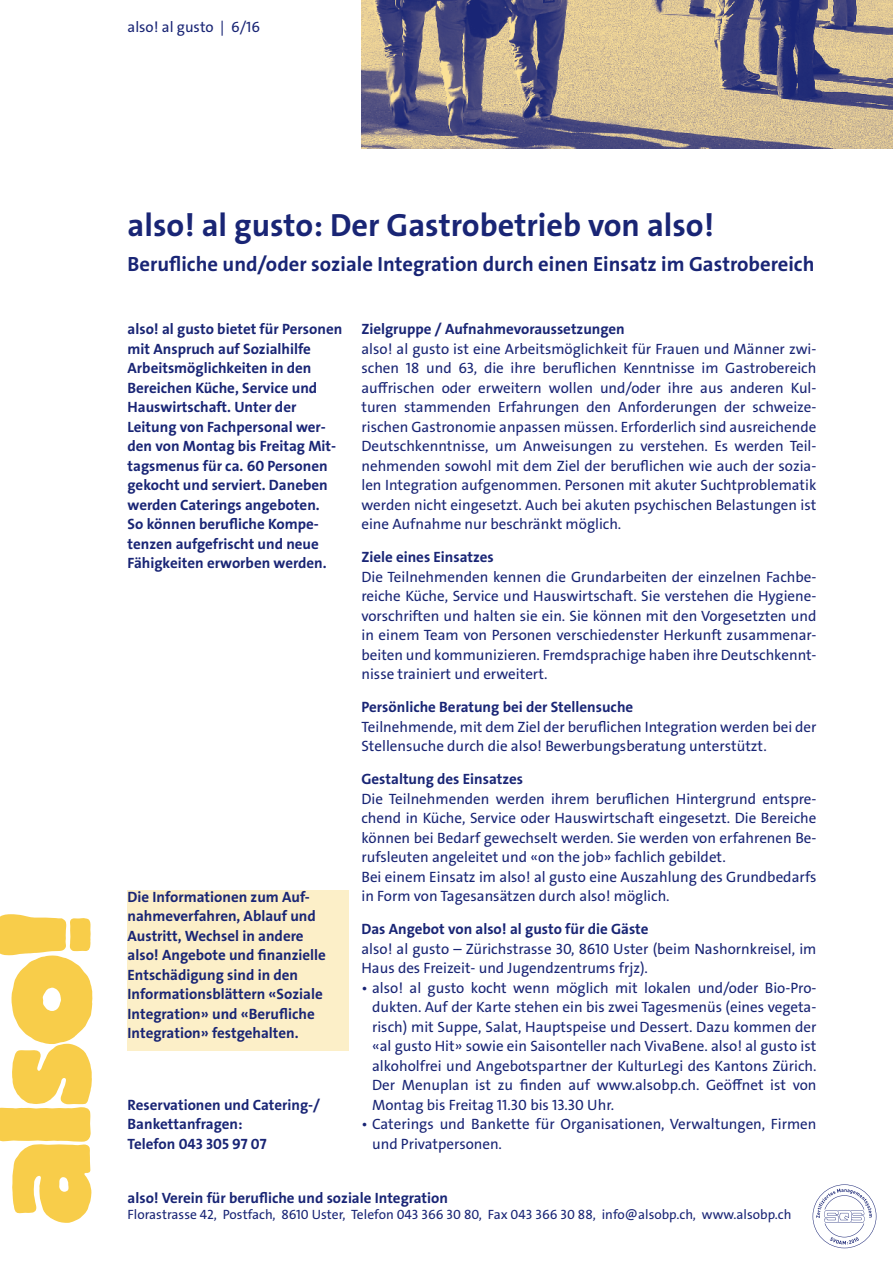
<style>
.page{position:relative;width:893px;height:1263px;background:#fff}
.page>*{position:absolute;margin:0;border:0;box-sizing:border-box;transform-origin:0 0}
.t1{font:32.25px "The Sans LP7 Bld";color:#192575}
.t2{font:20.7px "The Sans LP7 Bld";color:#192575}
.t3{font:15px/19.5px "The Sans LP5 Plain";color:#192575}
.t4{font:15px/19.5px "The Sans LP7 Bld";color:#192575}
.t5{font:13.5px "The Sans LP5 Plain";color:#192575}
</style>
<div class="page">
<svg style="left:0;top:914px;width:92px;height:309px"></svg>
<div style="left:128px;top:891px;width:221px;height:160px;background:#fcefc8"></div>
<img style="left:361px;top:0;width:532px;height:149px">
<svg style="left:813px;top:1184px;width:63px;height:64px"></svg>
<p class="t3" style="left:128px;top:18px;width:134px">also! al gusto | 6/16</p>
<h1 class="t1" style="left:128px;top:205px;width:588px">also! al gusto: Der Gastrobetrieb von also!</h1>
<h2 class="t2" style="left:128px;top:250px;width:688px">Berufliche und/oder soziale Integration durch einen Einsatz im Gastrobereich</h2>
<p class="t4" style="left:128px;top:320px;width:216px">also! al gusto bietet für Personen mit Anspruch auf Sozialhilfe<br>Arbeitsmöglichkeiten in den<br>Bereichen Küche, Service und<br>Hauswirtschaft. Unter der<br>Leitung von Fachpersonal wer&shy;den von Montag bis Freitag Mit&shy;tagsmenus für ca. 60 Personen gekocht und serviert. Daneben werden Caterings angeboten.<br>So können berufliche Kompe&shy;tenzen aufgefrischt und neue<br>Fähigkeiten erworben werden.</p>
<p class="t4" style="left:128px;top:887px;width:200px">Die Informationen zum Auf&shy;nahmeverfahren, Ablauf und<br>Austritt, Wechsel in andere also! Angebote und finanzielle<br>Entschädigung sind in den<br>Informationsblättern «Soziale<br>Integration» und «Berufliche<br>Integration» festgehalten.</p>
<p class="t4" style="left:128px;top:1095px;width:194px">Reservationen und Catering-/<br>Bankettanfragen:<br>Telefon 043 305 97 07</p>
<p class="t4" style="left:361px;top:320px;width:265px">Zielgruppe / Aufnahmevoraussetzungen</p>
<p class="t3" style="left:361px;top:339px;width:456px;text-align:justify">also! al gusto ist eine Arbeitsmöglichkeit für Frauen und Männer zwi&shy;schen 18 und 63, die ihre beruflichen Kenntnisse im Gastrobereich auffrischen oder erweitern wollen und/oder ihre aus anderen Kul&shy;turen stammenden Erfahrungen den Anforderungen der schweize&shy;rischen Gastronomie anpassen müssen. Erforderlich sind ausreichende Deutschkenntnisse, um Anweisungen zu verstehen. Es werden Teil&shy;nehmenden sowohl mit dem Ziel der beruflichen wie auch der sozia&shy;len Integration aufgenommen. Personen mit akuter Suchtproblematik werden nicht eingesetzt. Auch bei akuten psychischen Belastungen ist eine Aufnahme nur beschränkt möglich.</p>
<p class="t4" style="left:361px;top:548px;width:134px">Ziele eines Einsatzes</p>
<p class="t3" style="left:361px;top:567px;width:456px;text-align:justify">Die Teilnehmenden kennen die Grundarbeiten der einzelnen Fachbe&shy;reiche Küche, Service und Hauswirtschaft. Sie verstehen die Hygiene&shy;vorschriften und halten sie ein. Sie können mit den Vorgesetzten und in einem Team von Personen verschiedenster Herkunft zusammenar&shy;beiten und kommunizieren. Fremdsprachige haben ihre Deutschkennt&shy;nisse trainiert und erweitert.</p>
<p class="t4" style="left:361px;top:698px;width:273px">Persönliche Beratung bei der Stellensuche</p>
<p class="t3" style="left:361px;top:717px;width:456px">Teilnehmende, mit dem Ziel der beruflichen Integration werden bei der<br>Stellensuche durch die also! Bewerbungsberatung unterstützt.</p>
<p class="t4" style="left:361px;top:770px;width:163px">Gestaltung des Einsatzes</p>
<p class="t3" style="left:361px;top:789px;width:456px">Die Teilnehmenden werden ihrem beruflichen Hintergrund entspre&shy;chend in Küche, Service oder Hauswirtschaft eingesetzt. Die Bereiche können bei Bedarf gewechselt werden. Sie werden von erfahrenen Be&shy;rufsleuten angeleitet und «on the job» fachlich gebildet.<br>Bei einem Einsatz im also! al gusto eine Auszahlung des Grundbedarfs in Form von Tagesansätzen durch also! möglich.</p>
<p class="t4" style="left:361px;top:920px;width:289px">Das Angebot von also! al gusto für die Gäste</p>
<p class="t3" style="left:361px;top:939px;width:456px">also! al gusto – Zürichstrasse 30, 8610 Uster (beim Nashornkreisel, im<br>Haus des Freizeit- und Jugendzentrums frjz).</p>
<p class="t3" style="left:372px;top:978px;width:446px;text-align:justify;text-indent:-11px">• also! al gusto kocht wenn möglich mit lokalen und/oder Bio-Pro&shy;dukten. Auf der Karte stehen ein bis zwei Tagesmenüs (eines vegeta&shy;risch) mit Suppe, Salat, Hauptspeise und Dessert. Dazu kommen der «al gusto Hit» sowie ein Saisonteller nach VivaBene. also! al gusto ist alkoholfrei und Angebotspartner der KulturLegi des Kantons Zürich.<br>Der Menuplan ist zu finden auf www.alsobp.ch. Geöffnet ist von Montag bis Freitag 11.30 bis 13.30 Uhr.</p>
<p class="t3" style="left:372px;top:1115px;width:446px;text-indent:-11px">• Caterings und Bankette für Organisationen, Verwaltungen, Firmen und Privatpersonen.</p>
<p class="t4" style="left:128px;top:1188px;width:322px">also! Verein für berufliche und soziale Integration</p>
<p class="t5" style="left:128px;top:1206px;width:665px">Florastrasse 42, Postfach, 8610 Uster, Telefon 043 366 30 80, Fax 043 366 30 88, info@alsobp.ch, www.alsobp.ch</p>
</div>
